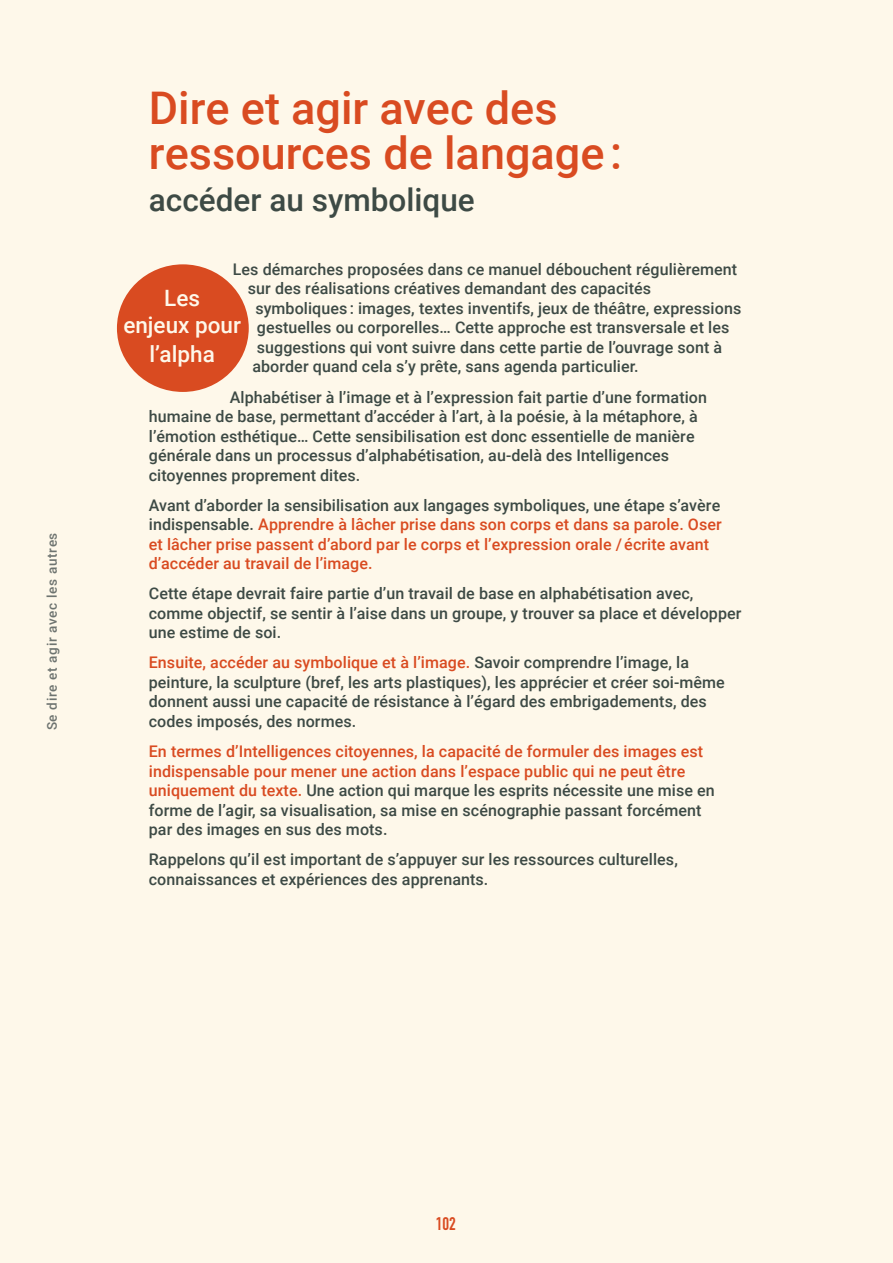
<style>
.page{position:relative;width:893px;height:1263px;background:#fef8ea}
.page>*{position:absolute;margin:0;border:0;box-sizing:border-box;transform-origin:0 0}
.t1{font:500 45px/45px "Roboto";color:#d94b21}
.t2{font:500 31.5px "Roboto";color:#3d4a45}
.t3{font:500 22.5px/27.8px "Roboto";color:#fef8ea;text-align:center}
.t4{font:700 18px "DIN Condensed";color:#d94b21}
.t5{font:500 16.05px/19.5px "Roboto";letter-spacing:.005em;color:#3d4a45}
.t6{font:500 16.05px/19.5px "Roboto";letter-spacing:.005em;color:#d94b21}
.t7{font:500 13.5px "Roboto";letter-spacing:.05em;color:#6e7470}
.s1{color:#3d4a45}
.s2{color:#d94b21}
</style>
<div class="page">
<div style="left:117px;top:264px;width:132px;height:128px;background:#d94b21;border-radius:50%"></div>
<p class="t7" style="left:42px;top:730px;width:199px;rotate:-90deg">Se dire et agir avec les autres</p>
<h1 class="t1" style="left:149px;top:84px;width:475px">Dire et agir avec des ressources de langage :</h1>
<h2 class="t2" style="left:149px;top:177px;width:327px">accéder au symbolique</h2>
<p class="t5" style="left:233px;top:259px;width:506px">Les démarches proposées dans ce manuel débouchent régulièrement</p>
<p class="t5" style="left:248px;top:278px;width:405px">sur des réalisations créatives demandant des capacités</p>
<p class="t5" style="left:255px;top:298px;width:487px">symboliques : images, textes inventifs, jeux de théâtre, expressions</p>
<p class="t5" style="left:257px;top:317px;width:474px">gestuelles ou corporelles… Cette approche est transversale et les</p>
<p class="t5" style="left:257px;top:337px;width:467px">suggestions qui vont suivre dans cette partie de l’ouvrage sont à</p>
<p class="t5" style="left:252px;top:356px;width:388px">aborder quand cela s’y prête, sans agenda particulier.</p>
<p class="t5" style="left:149px;top:386px;width:560px;text-indent:81px">Alphabétiser à l’image et à l’expression fait partie d’une formation humaine de base, permettant d’accéder à l’art, à la poésie, à la métaphore, à l’émotion esthétique… Cette sensibilisation est donc essentielle de manière générale dans un processus d’alphabétisation, au-delà des Intelligences citoyennes proprement dites.</p>
<p class="t6" style="left:149px;top:495px;width:574px"><span class="s1">Avant d’aborder la sensibilisation aux langages symboliques, une étape s’avère indispensable.</span> Apprendre à lâcher prise dans son corps et dans sa parole. Oser et lâcher prise passent d’abord par le corps et l’expression orale / écrite avant d’accéder au travail de l’image.</p>
<p class="t5" style="left:149px;top:583px;width:594px">Cette étape devrait faire partie d’un travail de base en alphabétisation avec, comme objectif, se sentir à l’aise dans un groupe, y trouver sa place et développer une estime de soi.</p>
<p class="t5" style="left:149px;top:652px;width:577px"><span class="s2">Ensuite, accéder au symbolique et à l’image.</span> Savoir comprendre l’image, la peinture, la sculpture (bref, les arts plastiques), les apprécier et créer soi-même donnent aussi une capacité de résistance à l’égard des embrigadements, des codes imposés, des normes.</p>
<p class="t6" style="left:149px;top:741px;width:567px">En termes d’Intelligences citoyennes, la capacité de formuler des images est indispensable pour mener une action dans l’espace public qui ne peut être uniquement du texte. <span class="s1">Une action qui marque les esprits nécessite une mise en forme de l’agir, sa visualisation, sa mise en scénographie passant forcément par des images en sus des mots.</span></p>
<p class="t5" style="left:149px;top:849px;width:531px">Rappelons qu’il est important de s’appuyer sur les ressources culturelles, connaissances et expériences des apprenants.</p>
<h3 class="t3" style="left:123px;top:283px;width:119px">Les<br>enjeux pour l’alpha</h3>
<p class="t4" style="left:436px;top:1212px;width:22px">102</p>
</div>
